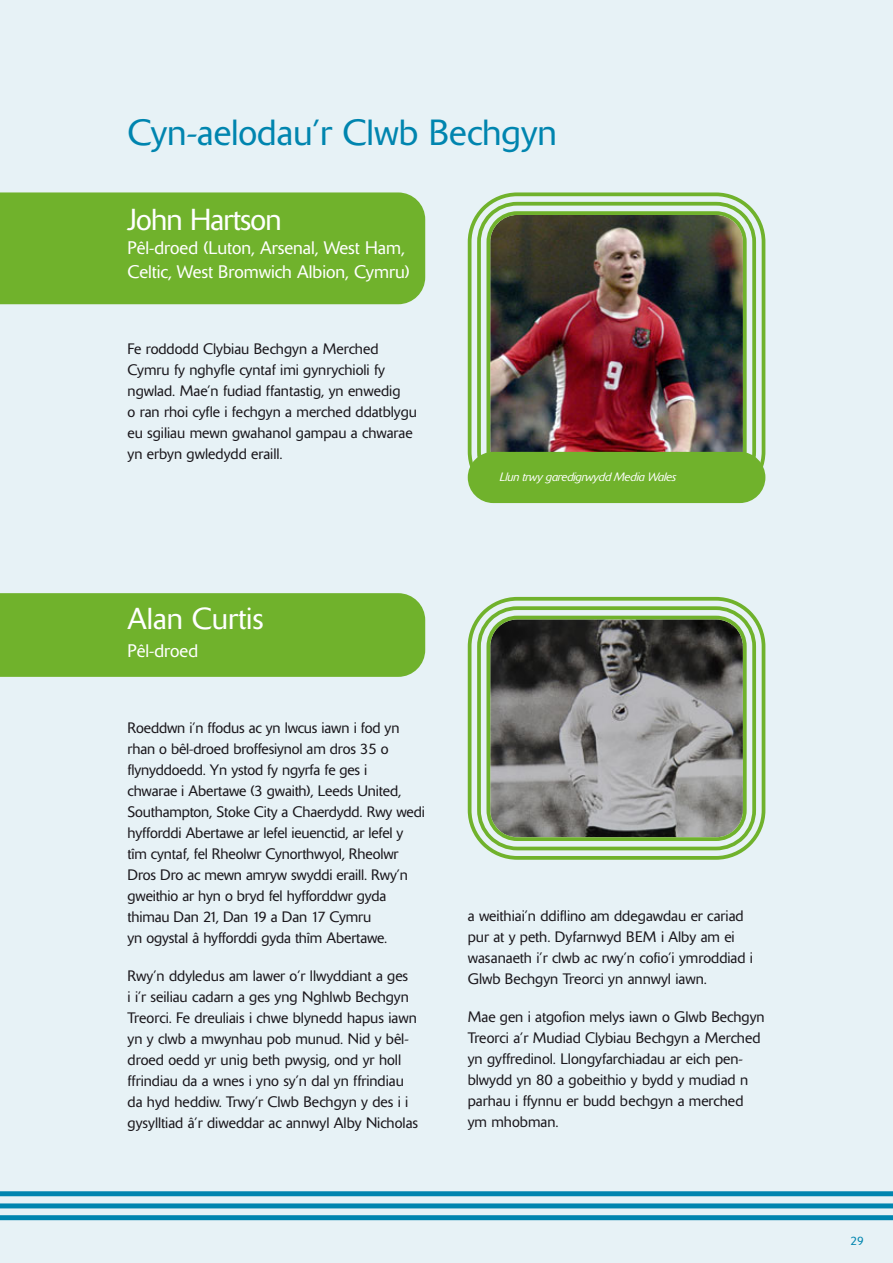
<style>
.page{position:relative;width:893px;height:1263px;background:#e7f2f6}
.page>*{position:absolute;margin:0;border:0;box-sizing:border-box;transform-origin:0 0}
.t1{font:300 36px "Delta";color:#0085af}
.t2{font:300 30px "Delta";letter-spacing:-.025em;color:#fff}
.t3{font:300 30px "Delta";color:#fff}
.t4{font:300 18px/24px "Delta";color:#fff}
.t5{font:300 15px/21px "Delta";color:#1a171c}
.t6{font:italic 300 12px "Delta";letter-spacing:-.01em;color:#fff}
.t7{font:300 12px "Delta";color:#0085af}
</style>
<div class="page">
<svg style="left:467px;top:192px;width:299px;height:311px"></svg>
<svg style="left:475px;top:200px;width:283px;height:259px"></svg>
<img style="left:485px;top:209px;width:263px;height:244px">
<div style="left:468px;top:452px;width:297px;height:51px;background:#70b22c;border-radius:26px"></div>
<div style="left:0;top:593px;width:425px;height:84px;background:#70b22c"></div>
<div style="left:0;top:192px;width:425px;height:112px;background:#70b22c"></div>
<svg style="left:0;top:1191px;width:893px;height:29px"></svg>
<svg style="left:467px;top:596px;width:299px;height:264px"></svg>
<svg style="left:475px;top:604px;width:283px;height:248px"></svg>
<svg style="left:485px;top:614px;width:263px;height:229px;background:#787c74"></svg>
<h1 class="t1" style="left:128px;top:119px;width:431px">Cyn-aelodau’r Clwb Bechgyn</h1>
<h2 class="t2" style="left:128px;top:208px;width:156px">John Hartson</h2>
<p class="t4" style="left:128px;top:237px;width:284px">Pêl-droed (Luton, Arsenal, West Ham,<br>Celtic, West Bromwich Albion, Cymru)</p>
<p class="t5" style="left:128px;top:339px;width:291px">Fe roddodd Clybiau Bechgyn a Merched Cymru fy nghyfle cyntaf imi gynrychioli fy ngwlad. Mae’n fudiad ffantastig, yn enwedig<br>o ran rhoi cyfle i fechgyn a merched ddatblygu eu sgiliau mewn gwahanol gampau a chwarae yn erbyn gwledydd eraill.</p>
<p class="t6" style="left:500px;top:473px;width:178px">Llun trwy garedigrwydd Media Wales</p>
<h2 class="t3" style="left:128px;top:608px;width:138px">Alan Curtis</h2>
<p class="t4" style="left:128px;top:640px;width:72px">Pêl-droed</p>
<p class="t5" style="left:128px;top:718px;width:299px">Roeddwn i’n ffodus ac yn lwcus iawn i fod yn rhan o bêl-droed broffesiynol am dros 35 o flynyddoedd. Yn ystod fy ngyrfa fe ges i<br>chwarae i Abertawe (3 gwaith), Leeds United, Southampton, Stoke City a Chaerdydd. Rwy wedi hyfforddi Abertawe ar lefel ieuenctid, ar lefel y tîm cyntaf, fel Rheolwr Cynorthwyol, Rheolwr Dros Dro ac mewn amryw swyddi eraill. Rwy’n gweithio ar hyn o bryd fel hyfforddwr gyda thimau Dan 21, Dan 19 a Dan 17 Cymru<br>yn ogystal â hyfforddi gyda thîm Abertawe.</p>
<p class="t5" style="left:128px;top:966px;width:292px">Rwy’n ddyledus am lawer o’r llwyddiant a ges<br>i i’r seiliau cadarn a ges yng Nghlwb Bechgyn Treorci. Fe dreuliais i chwe blynedd hapus iawn yn y clwb a mwynhau pob munud. Nid y bêl&shy;droed oedd yr unig beth pwysig, ond yr holl ffrindiau da a wnes i yno sy’n dal yn ffrindiau da hyd heddiw. Trwy’r Clwb Bechgyn y des i i gysylltiad â’r diweddar ac annwyl Alby Nicholas</p>
<p class="t5" style="left:468px;top:907px;width:287px">a weithiai’n ddiflino am ddegawdau er cariad pur at y peth. Dyfarnwyd BEM i Alby am ei wasanaeth i’r clwb ac rwy’n cofio’i ymroddiad i Glwb Bechgyn Treorci yn annwyl iawn.</p>
<p class="t5" style="left:468px;top:1008px;width:298px">Mae gen i atgofion melys iawn o Glwb Bechgyn Treorci a’r Mudiad Clybiau Bechgyn a Merched yn gyffredinol. Llongyfarchiadau ar eich pen&shy;blwydd yn 80 a gobeithio y bydd y mudiad n parhau i ffynnu er budd bechgyn a merched ym mhobman.</p>
<p class="t7" style="left:850px;top:1236px;width:15px">29</p>
</div>
